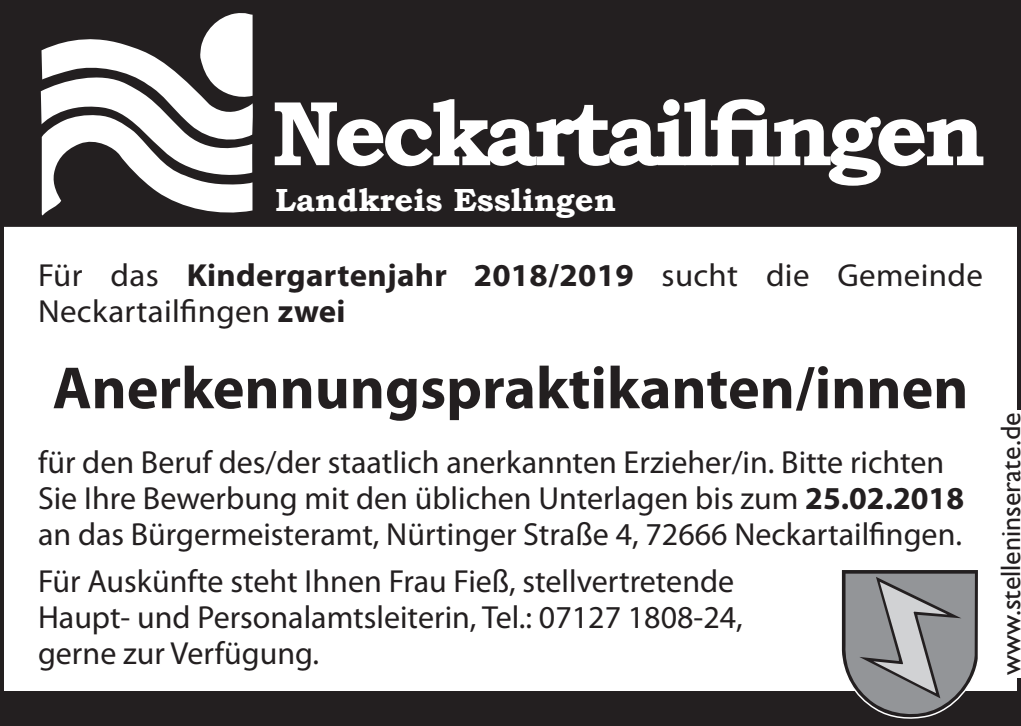
<style>
.page{position:relative;width:1021px;height:726px;background:#fff}
.page>*{position:absolute;margin:0;border:0;box-sizing:border-box;transform-origin:0 0}
.t1{font:700 92px "Bookman Old Style";letter-spacing:-.06em;color:#fff}
.t2{font:700 60px "Myriad Pro";color:#231f20}
.t3{font:32px/36px "Myriad Pro";color:#231f20}
.t4{font:700 32px "Bookman Old Style";color:#fff}
.t5{font:28px "Gill Sans";color:#231f20}
.s1{font-weight:700}
</style>
<div class="page">
<div style="left:2px;top:2px;width:1016px;height:223px;background:#231f20"></div>
<div style="left:0;top:0;width:1020px;height:227px;border:4px solid #231f20"></div>
<svg style="left:41px;top:13px;width:212px;height:203px"></svg>
<div style="left:0;top:692px;width:1020px;height:34px;background:#231f20"></div>
<svg style="left:839px;top:570px;width:141px;height:149px;background:#89898c"></svg>
<div style="left:0;top:0;width:1020px;height:726px;border:4px solid #231f20"></div>
<div style="left:998px;top:410px;width:22px;height:268px;background:#fff"></div>
<h1 class="t1" style="left:271px;top:67px;width:715px">Neckartailfingen</h1>
<p class="t4" style="left:275px;top:177px;width:342px">Landkreis Esslingen</p>
<p class="t3" style="left:38px;top:256px;width:946px">Für das <span class="s1">Kindergartenjahr 2018/2019</span> sucht die Gemeinde<br>Neckartailfingen <span class="s1">zwei</span></p>
<h2 class="t2" style="left:53px;top:349px;width:917px">Anerkennungspraktikanten/innen</h2>
<p class="t3" style="left:38px;top:443px;width:927px">für den Beruf des/der staatlich anerkannten Erzieher/in. Bitte richten<br>Sie Ihre Bewerbung mit den üblichen Unterlagen bis zum <span class="s1">25.02.2018 </span>an das Bürgermeisteramt, Nürtinger Straße 4, 72666 Neckartailfingen.</p>
<p class="t3" style="left:38px;top:563px;width:706px">Für Auskünfte steht Ihnen Frau Fieß, stellvertretende<br>Haupt- und Personalamtsleiterin, Tel.: 07127 1808-24, gerne zur Verfügung.</p>
<p class="t5" style="left:994px;top:675px;width:264px;rotate:-90deg">www.stelleninserate.de</p>
</div>
